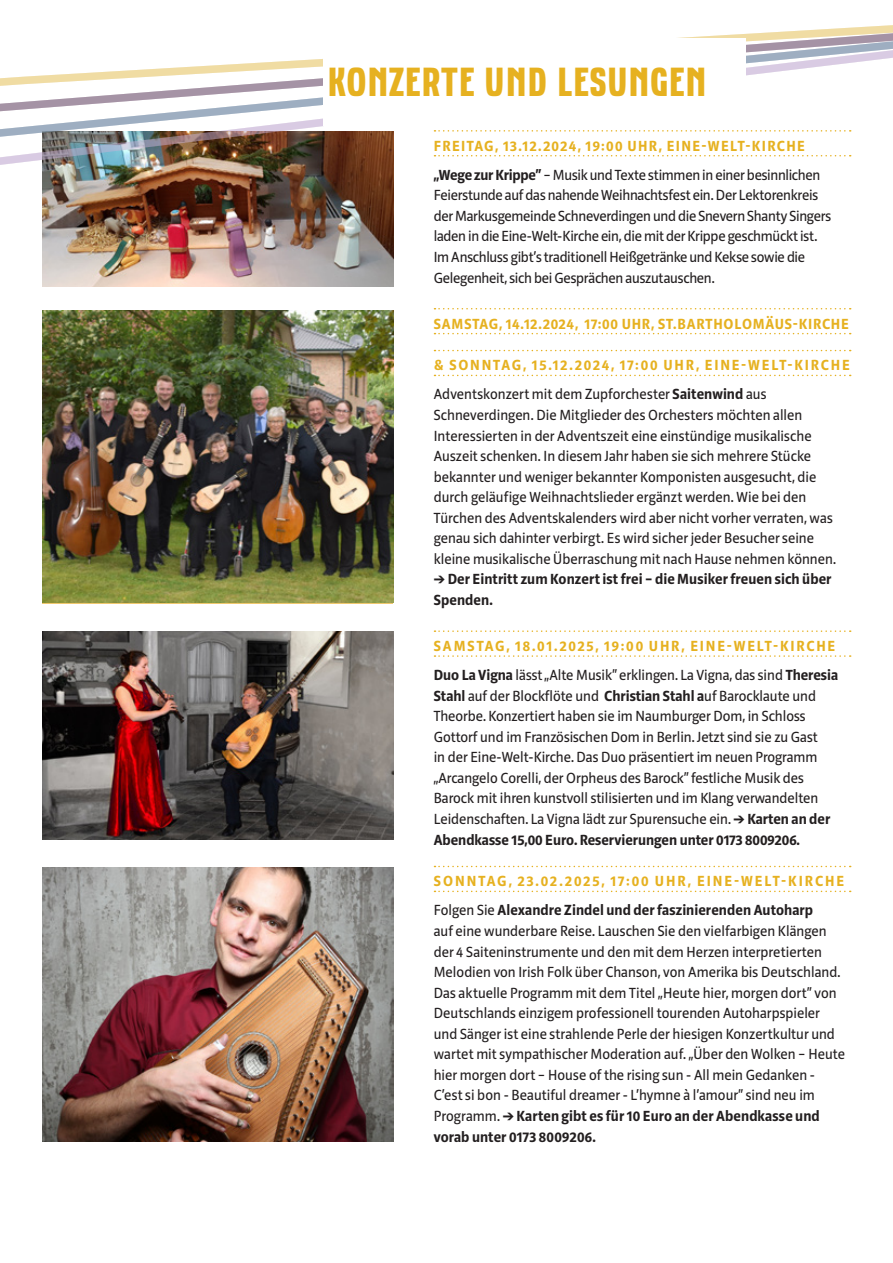
<style>
.page{position:relative;width:893px;height:1263px;background:#fff}
.page>*{position:absolute;margin:0;border:0;box-sizing:border-box;transform-origin:0 0}
.head-seite{font:700 40.5px "Kamenica";letter-spacing:-.01em;color:#e6b120}
.nix{font:15px/20.5px "Riga";color:#231f20}
.head_klein_linien{font:700 15px "Riga";letter-spacing:.11em;color:#e6b120}
.nix-2{font:700 15px/20.5px "Riga";letter-spacing:.01em;color:#231f20}
.head_klein_linien-2{font:700 15px "Riga";letter-spacing:.05em;color:#e6b120}
.head_klein_linien-3{font:700 15px "Riga";letter-spacing:.09em;color:#e6b120}
.head_klein_linien-4{font:700 15px "Riga";letter-spacing:.13em;color:#e6b120}
.s1{font-weight:700}
</style>
<div class="page">
<img style="left:43px;top:631px;width:350px;height:209px">
<svg style="left:434px;top:308px;width:417px;height:1px"></svg>
<svg style="left:434px;top:333px;width:417px;height:1px"></svg>
<svg style="left:434px;top:350px;width:417px;height:1px"></svg>
<svg style="left:434px;top:375px;width:417px;height:1px"></svg>
<svg style="left:434px;top:630px;width:417px;height:2px"></svg>
<svg style="left:434px;top:655px;width:417px;height:2px"></svg>
<svg style="left:434px;top:866px;width:417px;height:1px"></svg>
<svg style="left:434px;top:891px;width:417px;height:1px"></svg>
<img style="left:43px;top:178px;width:350px;height:108px">
<img style="left:0;top:146px;width:852px;height:32px">
<svg style="left:0;top:25px;width:893px;height:121px"></svg>
<div style="left:324px;top:38px;width:422px;height:87px;background:#fff"></div>
<img style="left:43px;top:310px;width:350px;height:293px">
<img style="left:43px;top:867px;width:350px;height:274px">
<p class="head-seite" style="left:326px;top:60px;width:382px">KONZERTE UND LESUNGEN</p>
<p class="head_klein_linien-3" style="left:434px;top:137px;width:373px">FREITAG, 13.12.2024, 19:00 UHR, EINE-WELT-KIRCHE</p>
<p class="nix" style="left:434px;top:165px;width:399px"><span class="s1">„Wege zur Krippe“</span> – Musik und Texte stimmen in einer besinnlichen Feierstunde auf das nahende Weihnachtsfest ein. Der Lektorenkreis der Markusgemeinde Schneverdingen und die Snevern Shanty Singers laden in die Eine-Welt-Kirche ein, die mit der Krippe geschmückt ist.<br>Im Anschluss gibt’s traditionell Heißgetränke und Kekse sowie die Gelegenheit, sich bei Gesprächen auszutauschen.</p>
<p class="head_klein_linien-2" style="left:434px;top:315px;width:416px">SAMSTAG, 14.12.2024, 17:00 UHR, ST.BARTHOLOMÄUS-KIRCHE</p>
<p class="head_klein_linien" style="left:434px;top:357px;width:418px">&amp; SONNTAG, 15.12.2024, 17:00 UHR, EINE-WELT-KIRCHE</p>
<p class="nix" style="left:434px;top:385px;width:404px">Adventskonzert mit dem Zupforchester <span class="s1">Saitenwind</span> aus Schneverdingen. Die Mitglieder des Orchesters möchten allen Interessierten in der Adventszeit eine einstündige musikalische Auszeit schenken. In diesem Jahr haben sie sich mehrere Stücke bekannter und weniger bekannter Komponisten ausgesucht, die durch geläufige Weihnachtslieder ergänzt werden. Wie bei den Türchen des Adventskalenders wird aber nicht vorher verraten, was genau sich dahinter verbirgt. Es wird sicher jeder Besucher seine kleine musikalische Überraschung mit nach Hause nehmen können.</p>
<p class="nix-2" style="left:434px;top:570px;width:399px">→ Der Eintritt zum Konzert ist frei – die Musiker freuen sich über<br>Spenden.</p>
<p class="head_klein_linien" style="left:434px;top:638px;width:403px">SAMSTAG, 18.01.2025, 19:00 UHR, EINE-WELT-KIRCHE</p>
<p class="nix" style="left:434px;top:665px;width:406px"><span class="s1">Duo La Vigna</span> lässt „Alte Musik“ erklingen. La Vigna, das sind <span class="s1">Theresia Stahl</span> auf der Blockflöte und <span class="s1">Christian Stahl a</span>uf Barocklaute und Theorbe. Konzertiert haben sie im Naumburger Dom, in Schloss Gottorf und im Französischen Dom in Berlin. Jetzt sind sie zu Gast<br>in der Eine-Welt-Kirche. Das Duo präsentiert im neuen Programm „Arcangelo Corelli, der Orpheus des Barock“ festliche Musik des Barock mit ihren kunstvoll stilisierten und im Klang verwandelten Leidenschaften. La Vigna lädt zur Spurensuche ein. <span class="s1">→ Karten an der Abendkasse 15,00 Euro. Reservierungen unter 0173 8009206.</span></p>
<p class="head_klein_linien-4" style="left:434px;top:873px;width:412px">SONNTAG, 23.02.2025, 17:00 UHR, EINE-WELT-KIRCHE</p>
<p class="nix" style="left:434px;top:900px;width:413px">Folgen Sie <span class="s1">Alexandre Zindel und der faszinierenden Autoharp<br></span>auf eine wunderbare Reise. Lauschen Sie den vielfarbigen Klängen der 4 Saiteninstrumente und den mit dem Herzen interpretierten Melodien von Irish Folk über Chanson, von Amerika bis Deutschland.<br>Das aktuelle Programm mit dem Titel „Heute hier, morgen dort“ von Deutschlands einzigem professionell tourenden Autoharpspieler und Sänger ist eine strahlende Perle der hiesigen Konzertkultur und wartet mit sympathischer Moderation auf. „Über den Wolken – Heute hier morgen dort – House of the rising sun - All mein Gedanken - C’est si bon - Beautiful dreamer - L’hymne à l’amour“ sind neu im Programm. <span class="s1">→ Karten gibt es für 10 Euro an der Abendkasse und vorab unter 0173 8009206.</span></p>
</div>
